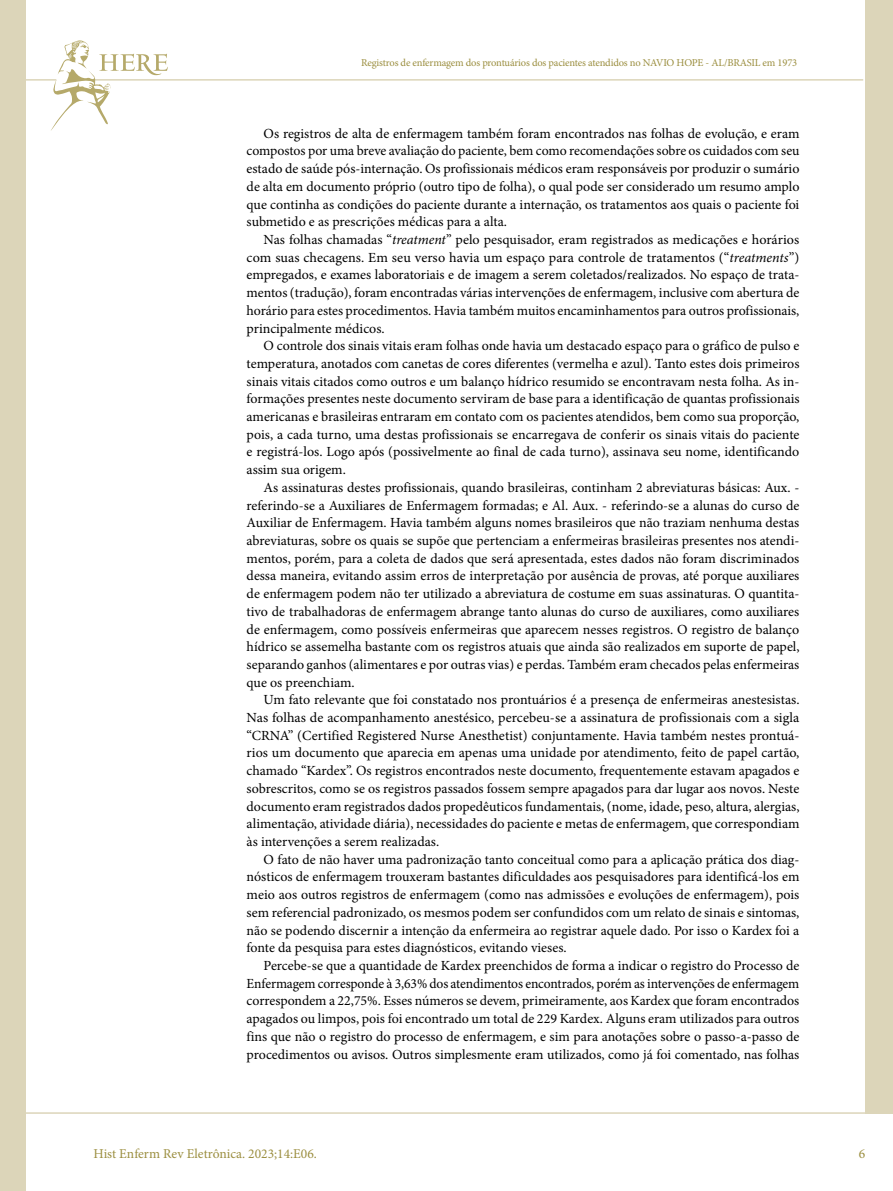
<style>
.page{position:relative;width:893px;height:1191px;background:#fff}
.page>*{position:absolute;margin:0;border:0;box-sizing:border-box;transform-origin:0 0}
.t1{font:13.95px/17.7px "Minion Pro";color:#000;text-align:justify}
.t2{font:13.5px "Minion Pro";color:#9b8e3f}
.t3{font:10.5px "Minion Pro";letter-spacing:-.015em;color:#9b8e3f}
.s1{font-style:italic}
</style>
<div class="page">
<hr style="left:0;top:1112px;width:893px;height:1px;background:#dcd5b9">
<hr style="left:0;top:79px;width:863px;height:2px;background:#dcd5b9">
<div style="left:865px;top:0;width:28px;height:1113px;background:#dcd5b9"></div>
<div style="left:0;top:0;width:26px;height:1191px;background:#dcd5b9"></div>
<svg style="left:50px;top:40px;width:118px;height:91px"></svg>
<p class="t3" style="left:361px;top:56px;width:438px">Registros de enfermagem dos prontuários dos pacientes atendidos no NAVIO HOPE - AL/BRASIL em 1973</p>
<p class="t1" style="left:247px;top:124px;width:554px;text-indent:17px">Os registros de alta de enfermagem também foram encontrados nas folhas de evolução, e eram compostos por uma breve avaliação do paciente, bem como recomendações sobre os cuidados com seu estado de saúde pós-internação. Os profissionais médicos eram responsáveis por produzir o sumário de alta em documento próprio (outro tipo de folha), o qual pode ser considerado um resumo amplo que continha as condições do paciente durante a internação, os tratamentos aos quais o paciente foi submetido e as prescrições médicas para a alta.</p>
<p class="t1" style="left:247px;top:231px;width:554px;text-indent:17px">Nas folhas chamadas “<span class="s1">treatment</span>” pelo pesquisador, eram registrados as medicações e horários com suas checagens. Em seu verso havia um espaço para controle de tratamentos (“<span class="s1">treatments</span>”) empregados, e exames laboratoriais e de imagem a serem coletados/realizados. No espaço de trata&shy;mentos (tradução), foram encontradas várias intervenções de enfermagem, inclusive com abertura de horário para estes procedimentos. Havia também muitos encaminhamentos para outros profissionais, principalmente médicos.</p>
<p class="t1" style="left:247px;top:337px;width:554px;text-indent:17px">O controle dos sinais vitais eram folhas onde havia um destacado espaço para o gráfico de pulso e temperatura, anotados com canetas de cores diferentes (vermelha e azul). Tanto estes dois primeiros sinais vitais citados como outros e um balanço hídrico resumido se encontravam nesta folha. As in&shy;formações presentes neste documento serviram de base para a identificação de quantas profissionais americanas e brasileiras entraram em contato com os pacientes atendidos, bem como sua proporção, pois, a cada turno, uma destas profissionais se encarregava de conferir os sinais vitais do paciente e registrá-los. Logo após (possivelmente ao final de cada turno), assinava seu nome, identificando assim sua origem.</p>
<p class="t1" style="left:247px;top:478px;width:554px;text-indent:17px">As assinaturas destes profissionais, quando brasileiras, continham 2 abreviaturas básicas: Aux. - referindo-se a Auxiliares de Enfermagem formadas; e Al. Aux. - referindo-se a alunas do curso de Auxiliar de Enfermagem. Havia também alguns nomes brasileiros que não traziam nenhuma destas abreviaturas, sobre os quais se supõe que pertenciam a enfermeiras brasileiras presentes nos atendi&shy;mentos, porém, para a coleta de dados que será apresentada, estes dados não foram discriminados dessa maneira, evitando assim erros de interpretação por ausência de provas, até porque auxiliares de enfermagem podem não ter utilizado a abreviatura de costume em suas assinaturas. O quantita&shy;tivo de trabalhadoras de enfermagem abrange tanto alunas do curso de auxiliares, como auxiliares de enfermagem, como possíveis enfermeiras que aparecem nesses registros. O registro de balanço hídrico se assemelha bastante com os registros atuais que ainda são realizados em suporte de papel, separando ganhos (alimentares e por outras vias) e perdas. Também eram checados pelas enfermeiras que os preenchiam.</p>
<p class="t1" style="left:247px;top:691px;width:554px;text-indent:17px">Um fato relevante que foi constatado nos prontuários é a presença de enfermeiras anestesistas.<br>Nas folhas de acompanhamento anestésico, percebeu-se a assinatura de profissionais com a sigla “CRNA” (Certified Registered Nurse Anesthetist) conjuntamente. Havia também nestes prontuá&shy;rios um documento que aparecia em apenas uma unidade por atendimento, feito de papel cartão, chamado “Kardex”. Os registros encontrados neste documento, frequentemente estavam apagados e sobrescritos, como se os registros passados fossem sempre apagados para dar lugar aos novos. Neste documento eram registrados dados propedêuticos fundamentais, (nome, idade, peso, altura, alergias, alimentação, atividade diária), necessidades do paciente e metas de enfermagem, que correspondiam às intervenções a serem realizadas.</p>
<p class="t1" style="left:247px;top:850px;width:554px;text-indent:17px">O fato de não haver uma padronização tanto conceitual como para a aplicação prática dos diag&shy;nósticos de enfermagem trouxeram bastantes dificuldades aos pesquisadores para identificá-los em meio aos outros registros de enfermagem (como nas admissões e evoluções de enfermagem), pois sem referencial padronizado, os mesmos podem ser confundidos com um relato de sinais e sintomas, não se podendo discernir a intenção da enfermeira ao registrar aquele dado. Por isso o Kardex foi a fonte da pesquisa para estes diagnósticos, evitando vieses.</p>
<p class="t1" style="left:247px;top:956px;width:554px;text-indent:17px">Percebe-se que a quantidade de Kardex preenchidos de forma a indicar o registro do Processo de Enfermagem corresponde à 3,63% dos atendimentos encontrados, porém as intervenções de enfermagem correspondem a 22,75%. Esses números se devem, primeiramente, aos Kardex que foram encontrados apagados ou limpos, pois foi encontrado um total de 229 Kardex. Alguns eram utilizados para outros fins que não o registro do processo de enfermagem, e sim para anotações sobre o passo-a-passo de procedimentos ou avisos. Outros simplesmente eram utilizados, como já foi comentado, nas folhas</p>
<p class="t2" style="left:94px;top:1144px;width:225px">Hist Enferm Rev Eletrônica. 2023;14:E06.</p>
<p class="t2" style="left:859px;top:1144px;width:8px">6</p>
</div>
